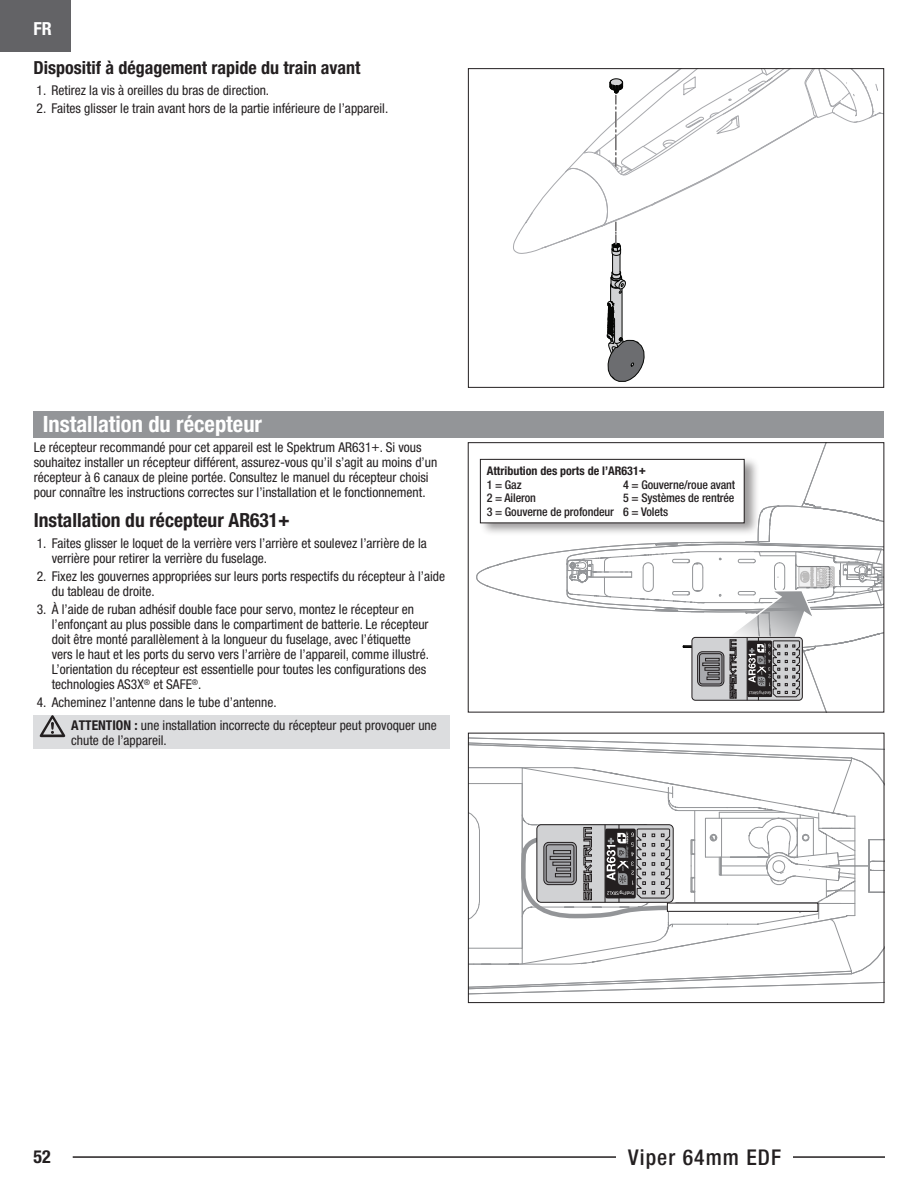
<style>
.page{position:relative;width:918px;height:1188px;background:#fff}
.page>*{position:absolute;margin:0;border:0;box-sizing:border-box;transform-origin:0 0}
.EFL_Main_Header{font:700 condensed 22.5px "Helvetica Neue LT Std";color:#fff}
.t1{font:500 condensed 21.75px "Helvetica Neue LT Std";letter-spacing:.05em;color:#231f20}
.EFL_Sub-header{font:700 condensed 19.5px "Helvetica Neue LT Std";color:#231f20}
.EFL_Sub-header-2{font:700 condensed 18px "Helvetica Neue LT Std";color:#231f20}
.t2{font:700 condensed 18px "Helvetica Neue LT Std";color:#fff}
.EFL_Body_Text{font:condensed 13.5px/15px "Helvetica Neue LT Std";color:#231f20}
.EFL_Cautions_and_Warnings{font:condensed 13.5px/15px "Helvetica Neue LT Std";color:#231f20}
.EFL_Body_Text-2{font:500 condensed 12px "Helvetica Neue LT Std";letter-spacing:-.01em;color:#231f20}
.EFL_Sub-header-3{font:700 condensed 12px "Helvetica Neue LT Std";color:#231f20}
.s1{font-weight:700}
</style>
<div class="page">
<div style="left:0;top:0;width:71px;height:51px;background:#636366"></div>
<hr style="left:73px;top:1156px;width:812px;height:2px;background:#231f20">
<div style="left:617px;top:1148px;width:176px;height:18px;background:#fff"></div>
<svg style="left:513px;top:68px;width:372px;height:314px"></svg>
<div style="left:468px;top:68px;width:416px;height:320px;border:1px solid #231f20"></div>
<svg style="left:476px;top:444px;width:406px;height:266px"></svg>
<div style="left:468px;top:442px;width:416px;height:270px;border:1px solid #231f20"></div>
<svg style="left:468px;top:733px;width:417px;height:271px"></svg>
<div style="left:468px;top:733px;width:416px;height:270px;border:1px solid #231f20"></div>
<div style="left:34px;top:716px;width:416px;height:33px;background:#dcdddf"></div>
<svg style="left:40px;top:715px;width:25px;height:22px"></svg>
<div style="left:34px;top:411px;width:850px;height:27px;background:#939598"></div>
<div style="left:479px;top:456px;width:281px;height:80px;background:#231f20;opacity:.45"></div>
<div style="left:480px;top:459px;width:264px;height:64px;background:#fff"></div>
<div style="left:480px;top:459px;width:265px;height:64px;border:1px solid #231f20"></div>
<h3 class="t2" style="left:33px;top:18px;width:20px">FR</h3>
<p class="EFL_Sub-header-2" style="left:34px;top:56px;width:328px">Dispositif à dégagement rapide du train avant</p>
<p class="EFL_Body_Text" style="left:37px;top:82px;width:234px">1. Retirez la vis à oreilles du bras de direction.</p>
<p class="EFL_Body_Text" style="left:37px;top:100px;width:353px">2. Faites glisser le train avant hors de la partie inférieure de l’appareil.</p>
<p class="EFL_Main_Header" style="left:43px;top:410px;width:221px">Installation du récepteur</p>
<p class="EFL_Body_Text" style="left:34px;top:440px;width:405px">Le récepteur recommandé pour cet appareil est le Spektrum AR631+. Si vous souhaitez installer un récepteur différent, assurez-vous qu’il s’agit au moins d’un récepteur à 6 canaux de pleine portée. Consultez le manuel du récepteur choisi pour connaître les instructions correctes sur l’installation et le fonctionnement.</p>
<p class="EFL_Sub-header" style="left:34px;top:508px;width:258px">Installation du récepteur AR631+</p>
<p class="EFL_Body_Text" style="left:52px;top:536px;width:377px;text-indent:-15px">1. Faites glisser le loquet de la verrière vers l’arrière et soulevez l’arrière de la verrière pour retirer la verrière du fuselage.</p>
<p class="EFL_Body_Text" style="left:52px;top:569px;width:395px;text-indent:-15px">2. Fixez les gouvernes appropriées sur leurs ports respectifs du récepteur à l’aide du tableau de droite.</p>
<p class="EFL_Body_Text" style="left:52px;top:602px;width:379px;text-indent:-15px">3. À l’aide de ruban adhésif double face pour servo, montez le récepteur en l’enfonçant au plus possible dans le compartiment de batterie. Le récepteur doit être monté parallèlement à la longueur du fuselage, avec l’étiquette vers le haut et les ports du servo vers l’arrière de l’appareil, comme illustré.<br>L’orientation du récepteur est essentielle pour toutes les configurations des technologies AS3X<sup>®</sup> et SAFE<sup>®</sup>.</p>
<p class="EFL_Body_Text" style="left:37px;top:695px;width:241px">4. Acheminez l’antenne dans le tube d’antenne.</p>
<p class="EFL_Cautions_and_Warnings" style="left:71px;top:717px;width:367px"><span class="s1">ATTENTION :</span> une installation incorrecte du récepteur peut provoquer une chute de l’appareil.</p>
<p class="EFL_Sub-header-3" style="left:487px;top:464px;width:161px">Attribution des ports de l’AR631+</p>
<p class="EFL_Body_Text-2" style="left:487px;top:477px;width:36px">1 = Gaz</p>
<p class="EFL_Body_Text-2" style="left:623px;top:477px;width:113px">4 = Gouverne/roue avant</p>
<p class="EFL_Body_Text-2" style="left:487px;top:491px;width:51px">2 = Aileron</p>
<p class="EFL_Body_Text-2" style="left:623px;top:491px;width:113px">5 = Systèmes de rentrée</p>
<p class="EFL_Body_Text-2" style="left:487px;top:504px;width:183px">3 = Gouverne de profondeur 6 = Volets</p>
<h3 class="EFL_Sub-header-2" style="left:34px;top:1146px;width:19px">52</h3>
<h2 class="t1" style="left:628px;top:1144px;width:154px">Viper 64mm EDF</h2>
</div>
